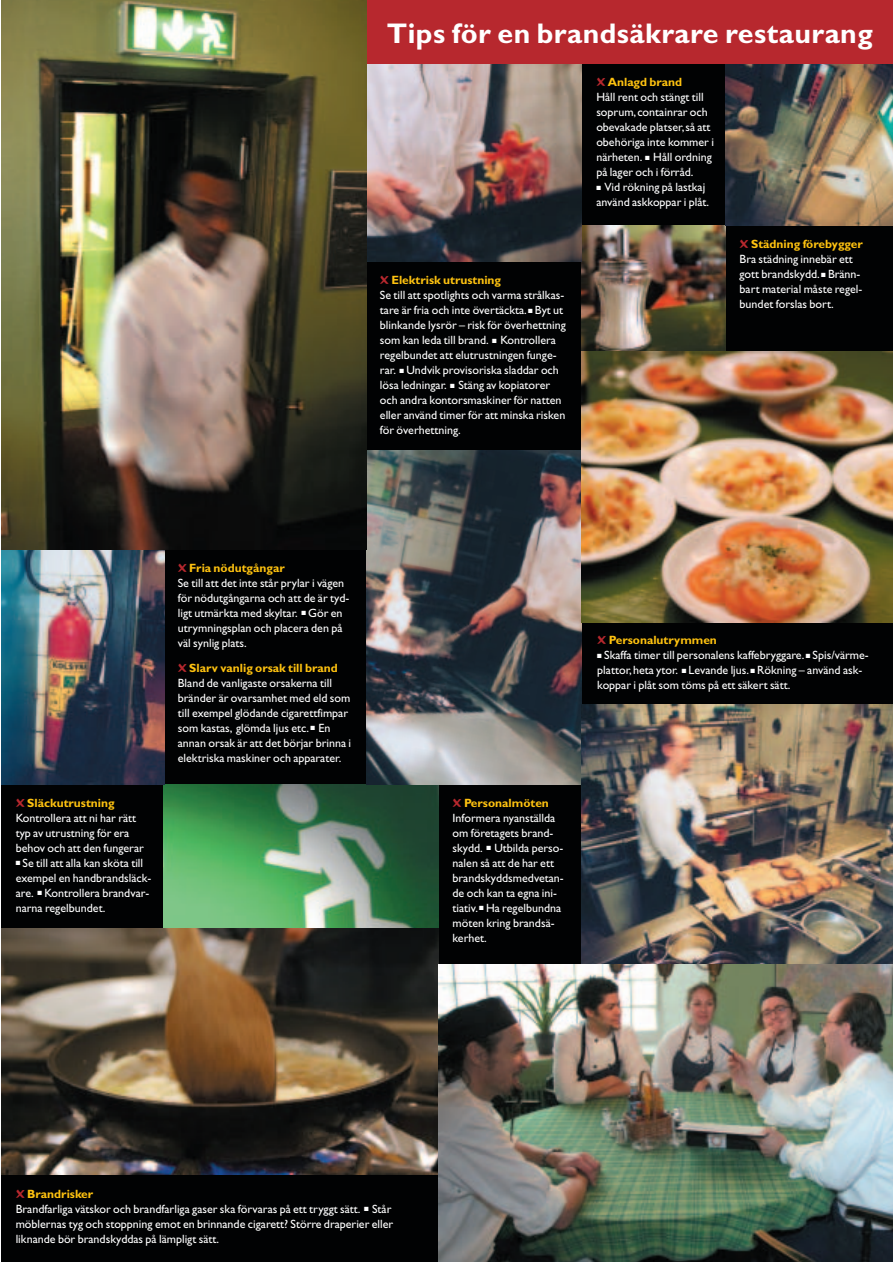
<style>
.page{position:relative;width:893px;height:1262px;background:#fff}
.page>*{position:absolute;margin:0;border:0;box-sizing:border-box;transform-origin:0 0}
.t1{font:700 28.5px "Gill Sans";letter-spacing:.015em;color:#fff}
.t2{font:12px/15px "Gill Sans";color:#fff}
.t3{font:700 12px "Gill Sans";color:#fec210}
.s1{color:#b7282e}
.s2{font-weight:700;color:#fec210}
</style>
<div class="page">
<div style="left:1px;top:0;width:891px;height:1262px;background:#010203"></div>
<img style="left:163px;top:784px;width:275px;height:144px">
<img style="left:582px;top:226px;width:143px;height:126px">
<img style="left:1px;top:550px;width:163px;height:234px">
<img style="left:366px;top:450px;width:216px;height:334px">
<img style="left:582px;top:704px;width:310px;height:260px">
<img style="left:366px;top:64px;width:216px;height:197px">
<img style="left:725px;top:64px;width:167px;height:162px">
<img style="left:2px;top:928px;width:436px;height:246px">
<img style="left:438px;top:964px;width:454px;height:298px">
<div style="left:291px;top:0;width:601px;height:64px;background:#b7282e"></div>
<img style="left:582px;top:352px;width:310px;height:270px">
<img style="left:1px;top:0;width:365px;height:550px">
<h1 class="t1" style="left:387px;top:24px;width:487px">Tips för en brandsäkrare restaurang</h1>
<p class="t2" style="left:380px;top:274px;width:187px"><span class="s1">✖</span> <span class="s2">Elektrisk utrustning<br></span>Se till att spotlights och varma strålkas&shy;tare är fria och inte övertäckta. ■ Byt ut blinkande lysrör – risk för överhettning som kan leda till brand. ■ Kontrollera regelbundet att elutrustningen funge&shy;rar. ■ Undvik provisoriska sladdar och lösa ledningar. ■ Stäng av kopiatorer och andra kontorsmaskiner för natten eller använd timer för att minska risken för överhettning.</p>
<p class="t2" style="left:596px;top:76px;width:119px"><span class="s1">✖</span> <span class="s2">Anlagd brand<br></span>Håll rent och stängt till soprum,containrar och obevakade platser,så att obehöriga inte kommer i närheten. ■ Håll ordning på lager och i förråd.</p>
<p class="t2" style="left:596px;top:181px;width:114px">■ Vid rökning på lastkaj använd askkoppar i plåt.</p>
<p class="t2" style="left:739px;top:238px;width:125px"><span class="s1">✖</span> <span class="s2">Städning förebygger<br></span>Bra städning innebär ett gott brandskydd. ■ Bränn&shy;bart material måste regel&shy;bundet forslas bort.</p>
<p class="t2" style="left:16px;top:796px;width:130px"><span class="s1">✖</span> <span class="s2">Släckutrustning<br></span>Kontrollera att ni har rätt typ av utrustning för era behov och att den fungerar</p>
<p class="t2" style="left:16px;top:856px;width:137px">■ Se till att alla kan sköta till exempel en handbrandsläck&shy;are. ■ Kontrollera brandvar&shy;narna regelbundet.</p>
<p class="t2" style="left:178px;top:561px;width:173px"><span class="s1">✖</span> <span class="s2">Fria nödutgångar<br></span>Se till att det inte står prylar i vägen för nödutgångarna och att de är tyd&shy;ligt utmärkta med skyltar. ■ Gör en utrymningsplan och placera den på väl synlig plats.</p>
<p class="t2" style="left:178px;top:661px;width:175px"><span class="s1">✖</span> <span class="s2">Slarv vanlig orsak till brand </span>Bland de vanligaste orsakerna till bränder är ovarsamhet med eld som till exempel glödande cigarettfimpar som kastas, glömda ljus etc. ■ En annan orsak är att det börjar brinna i elektriska maskiner och apparater.</p>
<p class="t3" style="left:597px;top:636px;width:121px"><span class="s1">✖</span> Personalutrymmen</p>
<p class="t2" style="left:597px;top:649px;width:273px">■ Skaffa timer till personalens kaffebryggare. ■ Spis/värme&shy;plattor,heta ytor. ■ Levande ljus. ■ Rökning – använd ask&shy;koppar i plåt som töms på ett säkert sätt.</p>
<p class="t2" style="left:452px;top:796px;width:113px"><span class="s1">✖</span> <span class="s2">Personalmöten<br></span>Informera nyanställda om företagets brand&shy;skydd. ■ Utbilda perso&shy;nalen så att de har ett brandskyddsmedvetan&shy;de och kan ta egna ini&shy;tiativ. ■ Ha regelbundna möten kring brandsä&shy;kerhet.</p>
<p class="t2" style="left:16px;top:1187px;width:379px"><span class="s1">✖</span> <span class="s2">Brandrisker<br></span>Brandfarliga vätskor och brandfarliga gaser ska förvaras på ett tryggt sätt. ■ Står möblernas tyg och stoppning emot en brinnande cigarett? Större draperier eller liknande bör brandskyddas på lämpligt sätt.</p>
</div>
